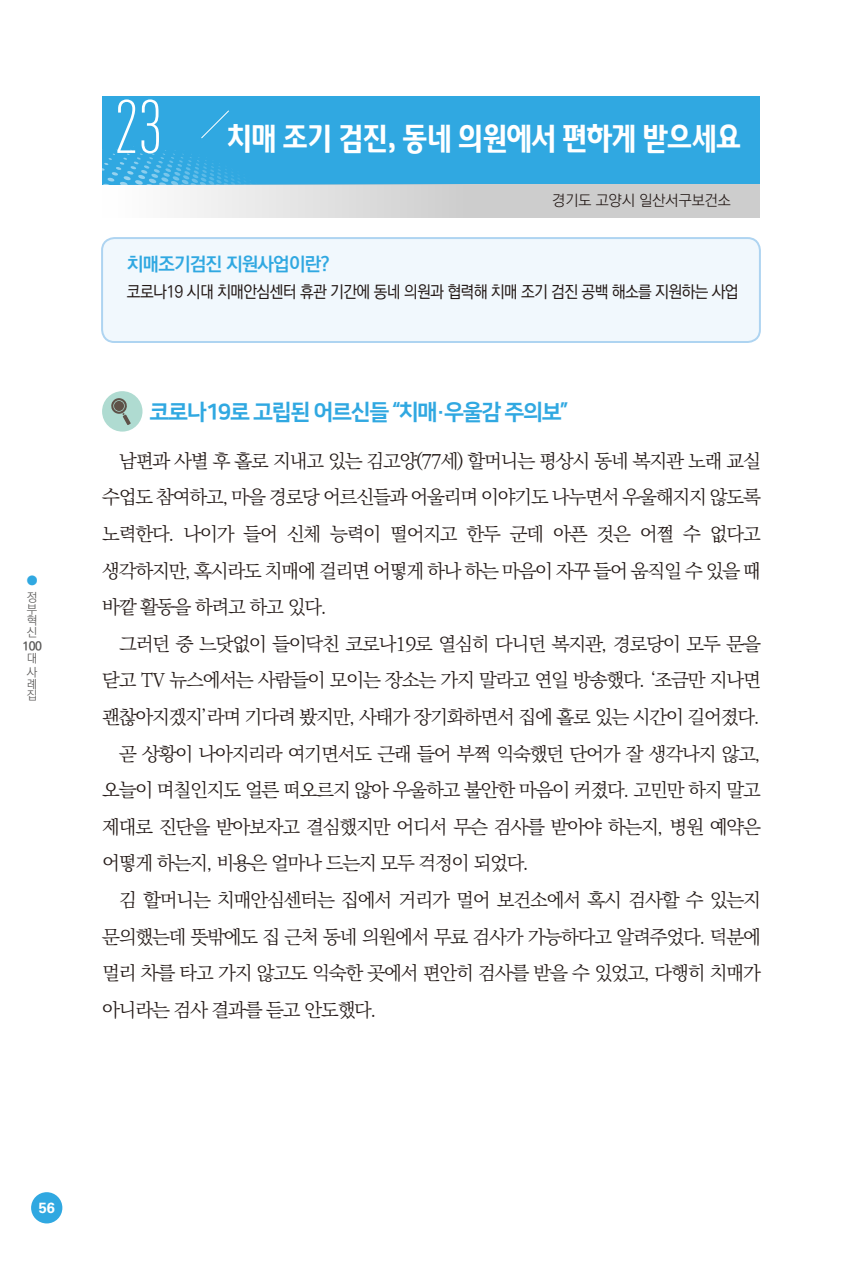
<style>
.page{position:relative;width:862px;height:1276px;background:#fff}
.page>*{position:absolute;margin:0;border:0;box-sizing:border-box;transform-origin:0 0}
.t1{font:300 74.2px "DIN Cond";color:#fff}
.다음_변경{font:700 30px "Daum Semi";letter-spacing:-.04em;color:#fff;scale:.85 1}
.t2{font:22px "Nanum Square EB";letter-spacing:-.06em;color:#30a8e1}
.t3{font:300 19px/36.6px "Ko Pub Batang";letter-spacing:-.06em;color:#231916;text-align:justify}
.t4{font:700 19px "Ko Pub Dotum";letter-spacing:-.04em;color:#30a8e1}
.t5{font:500 16.8px "Ko Pub Dotum";letter-spacing:-.04em;color:#231916;scale:.94 1}
.ÙÅÁ_Û{font:300 15px "Ko Pub Dotum";color:#231916}
.t6{font:700 14.8px "Univers";color:#fff}
.t7{font:300 12px/11.6px "Ko Pub Dotum";color:#595857}
.t8{font:700 12px "Ko Pub Dotum";color:#595857}
.t9{font:300 12px "Ko Pub Dotum";color:#30a8e1}
</style>
<div class="page">
<div style="left:31px;top:1192px;width:31px;height:31px;background:#30a8e1;border-radius:50%"></div>
<div style="left:102px;top:391px;width:41px;height:41px;background:#afdbd1;border-radius:50%"></div>
<svg style="left:111px;top:398px;width:20px;height:27px"></svg>
<div style="left:102px;top:96px;width:658px;height:88px;background:#30a8e1"></div>
<svg style="left:201px;top:110px;width:28px;height:29px"></svg>
<svg style="left:102px;top:146px;width:144px;height:38px"></svg>
<div style="left:102px;top:184px;width:658px;height:34px;background:linear-gradient(to right,#f5f5f5,#c1c1c1)"></div>
<div style="left:102px;top:238px;width:658px;height:104px;background:#f1f8fd;border-radius:12px"></div>
<div style="left:101px;top:237px;width:660px;height:106px;border:2px solid #aed4f1;border-radius:12px"></div>
<p class="t9" style="left:27px;top:574px;width:12px">●</p>
<p class="t7" style="left:27px;top:592px;width:12px;text-align:justify">정 부 혁 신</p>
<p class="t8" style="left:23px;top:640px;width:21px">100</p>
<p class="t7" style="left:27px;top:651px;width:12px;line-height:14.6px">대 사</p>
<p class="t7" style="left:27px;top:679px;width:11px">례 집</p>
<p class="t1" style="left:113px;top:84px;width:51px">23</p>
<p class="다음_변경" style="left:227px;top:121px;width:607px">치매 조기 검진, 동네 의원에서 편하게 받으세요</p>
<p class="ÙÅÁ_Û" style="left:552px;top:193px;width:180px">경기도 고양시 일산서구보건소</p>
<p class="t4" style="left:127px;top:255px;width:204px">치매조기검진 지원사업이란?</p>
<p class="t5" style="left:127px;top:284px;width:652px">코로나19 시대 치매안심센터 휴관 기간에 동네 의원과 협력해 치매 조기 검진 공백 해소를 지원하는 사업</p>
<p class="t2" style="left:150px;top:400px;width:420px">코로나19로 고립된 어르신들 “치매·우울감 주의보”</p>
<p class="t3" style="left:102px;top:443px;width:660px;text-indent:17px">남편과 사별 후 홀로 지내고 있는 김고양(77세) 할머니는 평상시 동네 복지관 노래 교실 수업도 참여하고, 마을 경로당 어르신들과 어울리며 이야기도 나누면서 우울해지지 않도록 노력한다. 나이가 들어 신체 능력이 떨어지고 한두 군데 아픈 것은 어쩔 수 없다고 생각하지만, 혹시라도 치매에 걸리면 어떻게 하나 하는 마음이 자꾸 들어 움직일 수 있을 때 바깥 활동을 하려고 하고 있다.</p>
<p class="t3" style="left:102px;top:626px;width:660px;text-indent:17px">그러던 중 느닷없이 들이닥친 코로나19로 열심히 다니던 복지관, 경로당이 모두 문을 닫고 TV 뉴스에서는 사람들이 모이는 장소는 가지 말라고 연일 방송했다. ‘조금만 지나면 괜찮아지겠지’라며 기다려 봤지만, 사태가 장기화하면서 집에 홀로 있는 시간이 길어졌다.</p>
<p class="t3" style="left:102px;top:736px;width:660px;text-indent:17px">곧 상황이 나아지리라 여기면서도 근래 들어 부쩍 익숙했던 단어가 잘 생각나지 않고, 오늘이 며칠인지도 얼른 떠오르지 않아 우울하고 불안한 마음이 커졌다. 고민만 하지 말고 제대로 진단을 받아보자고 결심했지만 어디서 무슨 검사를 받아야 하는지, 병원 예약은 어떻게 하는지, 비용은 얼마나 드는지 모두 걱정이 되었다.</p>
<p class="t3" style="left:102px;top:882px;width:660px;text-indent:17px">김 할머니는 치매안심센터는 집에서 거리가 멀어 보건소에서 혹시 검사할 수 있는지 문의했는데 뜻밖에도 집 근처 동네 의원에서 무료 검사가 가능하다고 알려주었다. 덕분에 멀리 차를 타고 가지 않고도 익숙한 곳에서 편안히 검사를 받을 수 있었고, 다행히 치매가 아니라는 검사 결과를 듣고 안도했다.</p>
<p class="t6" style="left:39px;top:1199px;width:18px">56</p>
</div>
